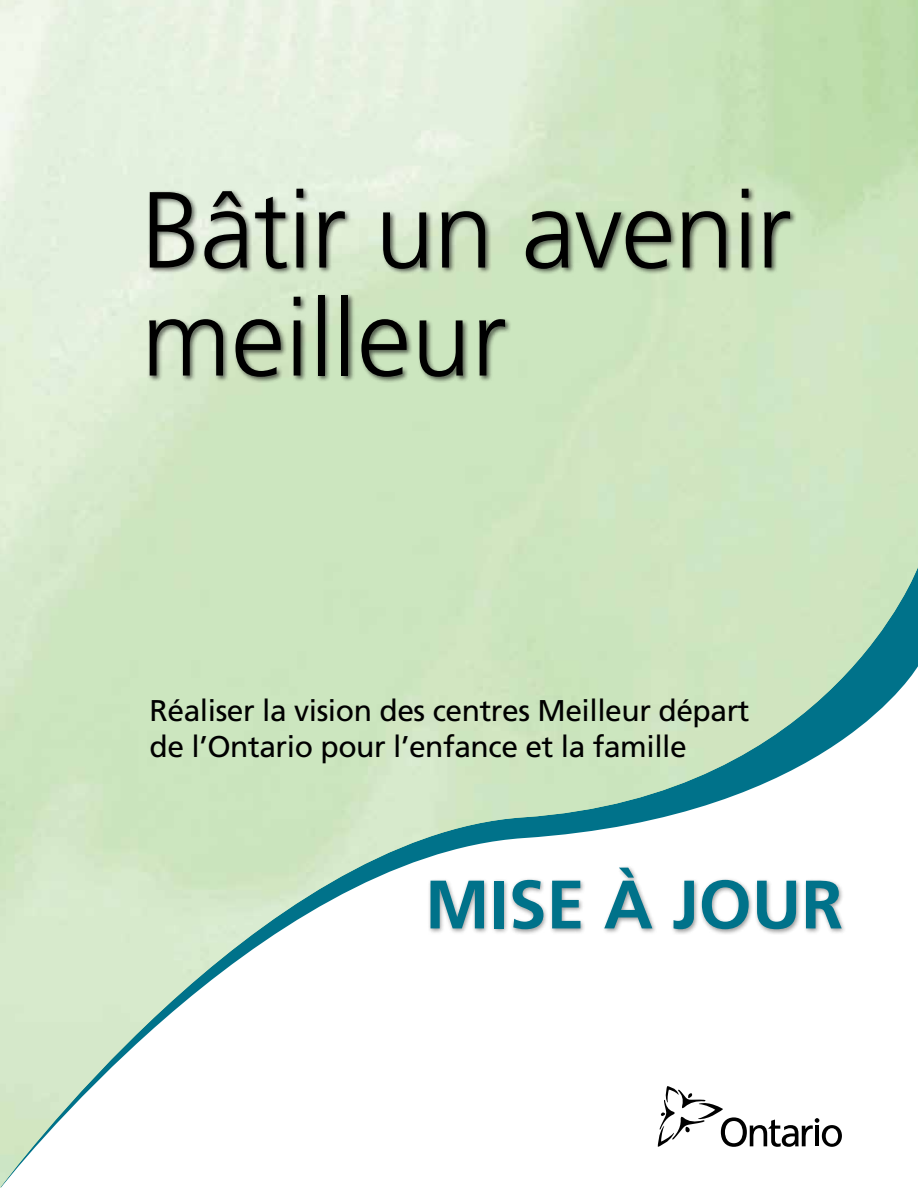
<style>
.page{position:relative;width:918px;height:1188px;background:#fff}
.page>*{position:absolute;margin:0;border:0;box-sizing:border-box;transform-origin:0 0}
.t1{font:300 108px/108px "Frutiger";letter-spacing:-.01em;color:#000}
.t2{font:700 68.4px "Frutiger";color:#00728a}
.t3{font:30px/36px "Frutiger";letter-spacing:-.015em;color:#000}
</style>
<div class="page">
<img style="left:0;top:0;width:918px;height:1188px">
<div style="left:147px;top:187px;width:650px;height:196px;background:#000;opacity:.6"></div>
<svg style="left:658px;top:1086px;width:184px;height:61px"></svg>
<div style="left:428px;top:864px;width:419px;height:71px;background:#000;opacity:.4"></div>
<h1 class="t1" style="left:141px;top:178px;width:652px">Bâtir un avenir meilleur</h1>
<p class="t3" style="left:150px;top:693px;width:601px">Réaliser la vision des centres Meilleur départ de l’Ontario pour l’enfance et la famille</p>
<h2 class="t2" style="left:425px;top:864px;width:420px">MISE À JOUR</h2>
</div>
